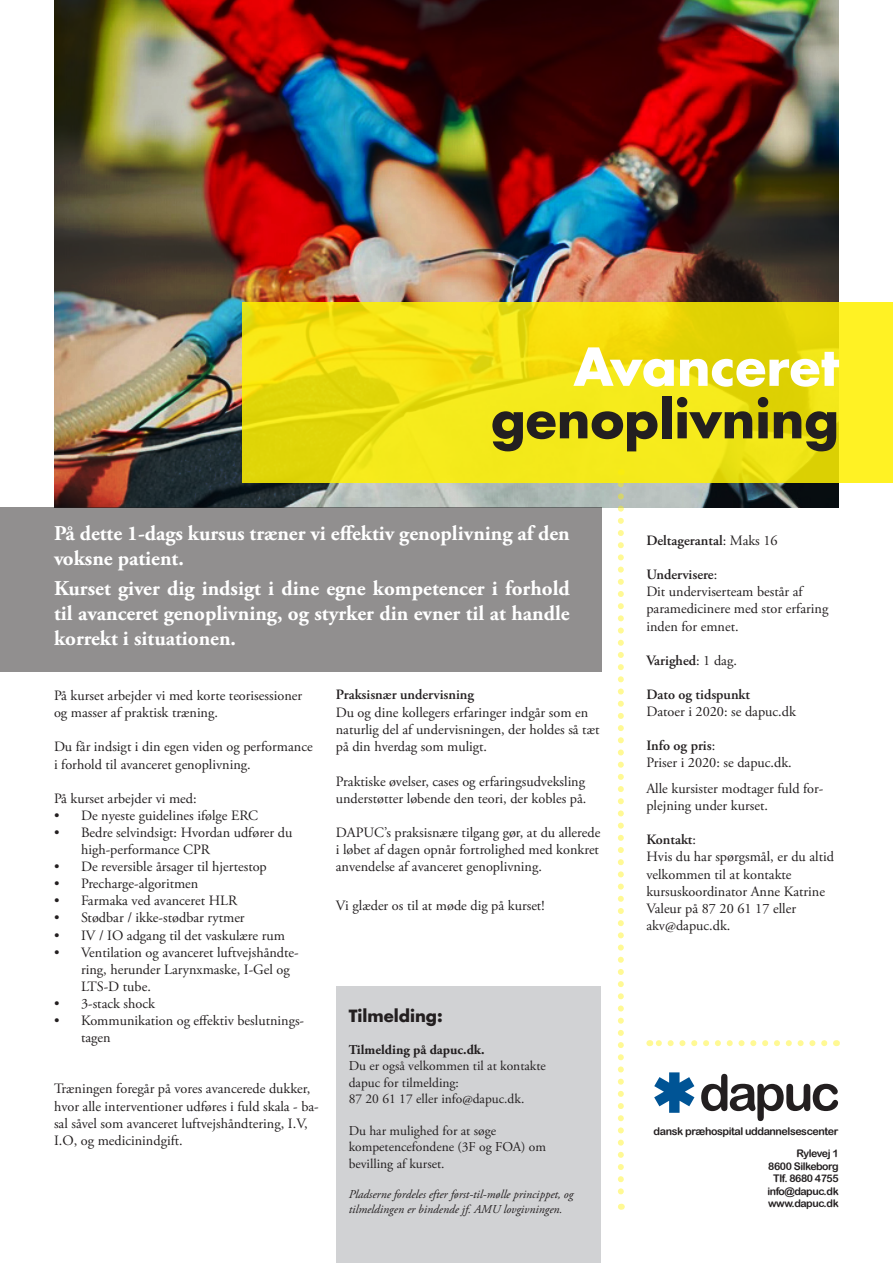
<style>
.page{position:relative;width:893px;height:1263px;background:#fff}
.page>*{position:absolute;margin:0;border:0;box-sizing:border-box;transform-origin:0 0}
.t1{font:700 51px "Futura LT";color:#231f20}
.t2{font:700 51px "Futura LT";color:#fff}
.t3{font:50.25px "Arial Rounded MT Bold";letter-spacing:-.06em;color:#231f20}
.t4{font:700 21px/25.2px "Adobe Garamond Pro";color:#fff}
.t5{font:700 16.5px "Futura LT";color:#231f20}
.brød{font:14.25px/17.1px "Adobe Garamond Pro";color:#231f20}
.brød_underrubrik{font:600 14.25px "Adobe Garamond Pro";color:#231f20}
.t6{font:13.5px/16.2px "Adobe Garamond Pro";color:#231f20}
.t7{font:700 13.5px "Adobe Garamond Pro";color:#231f20}
.t8{font:italic 12px/14.4px "Adobe Garamond Pro";color:#231f20}
.t9{font:10.65px "Arial Rounded MT Bold";letter-spacing:-.04em;color:#231f20}
.t10{font:10.5px/12.6px "Arial Rounded MT Bold";letter-spacing:-.04em;color:#231f20;text-align:right}
.s1{font-weight:400}
</style>
<div class="page">
<img style="left:54px;top:0;width:785px;height:507px">
<svg style="left:654px;top:1072px;width:40px;height:41px"></svg>
<svg style="left:618px;top:484px;width:6px;height:726px"></svg>
<div style="left:336px;top:986px;width:265px;height:277px;background:#d1d2d4"></div>
<div style="left:0;top:507px;width:601px;height:165px;background:#918f8f"></div>
<svg style="left:649px;top:1040px;width:175px;height:6px"></svg>
<svg style="left:242px;top:302px;width:651px;height:180px;background:#efe112"></svg>
<p class="t2" style="left:574px;top:333px;width:267px">Avanceret</p>
<p class="t1" style="left:491px;top:385px;width:349px">genoplivning</p>
<p class="t4" style="left:54px;top:521px;width:517px">På dette 1-dags kursus træner vi effektiv genoplivning af den voksne patient.</p>
<p class="t4" style="left:54px;top:576px;width:517px;text-align:justify">Kurset giver dig indsigt i dine egne kompetencer i forhold til avanceret genoplivning, og styrker din evner til at handle korrekt i situationen.</p>
<p class="brød" style="left:54px;top:687px;width:250px">På kurset arbejder vi med korte teorisessioner og masser af praktisk træning.</p>
<p class="brød" style="left:54px;top:739px;width:260px">Du får indsigt i din egen viden og performance i forhold til avanceret genoplivning.</p>
<p class="brød" style="left:54px;top:790px;width:144px">På kurset arbejder vi med:</p>
<p class="brød" style="left:54px;top:807px;width:206px">• De nyeste guidelines ifølge ERC</p>
<p class="brød" style="left:81px;top:824px;width:213px;text-indent:-27px">• Bedre selvindsigt: Hvordan udfører du high-performance CPR</p>
<p class="brød" style="left:54px;top:858px;width:214px">• De reversible årsager til hjertestop</p>
<p class="brød" style="left:54px;top:876px;width:146px">• Precharge-algoritmen</p>
<p class="brød" style="left:54px;top:893px;width:185px">• Farmaka ved avanceret HLR</p>
<p class="brød" style="left:54px;top:910px;width:192px">• Stødbar / ikke-stødbar rytmer</p>
<p class="brød" style="left:54px;top:927px;width:233px">• IV / IO adgang til det vaskulære rum</p>
<p class="brød" style="left:81px;top:944px;width:219px;text-indent:-27px">• Ventilation og avanceret luftvejshåndte&shy;ring, herunder Larynxmaske, I-Gel og<br>LTS-D tube.</p>
<p class="brød" style="left:54px;top:995px;width:102px">• 3-stack shock</p>
<p class="brød" style="left:81px;top:1012px;width:225px;text-indent:-27px">• Kommunikation og effektiv beslutnings&shy;tagen</p>
<p class="brød" style="left:54px;top:1081px;width:266px">Træningen foregår på vores avancerede dukker, hvor alle interventioner udføres i fuld skala - ba&shy;sal såvel som avanceret luftvejshåndtering, I.V, I.O, og medicinindgift.</p>
<p class="brød_underrubrik" style="left:336px;top:686px;width:140px">Praksisnær undervisning</p>
<p class="brød" style="left:336px;top:705px;width:265px">Du og dine kollegers erfaringer indgår som en naturlig del af undervisningen, der holdes så tæt på din hverdag som muligt.</p>
<p class="brød" style="left:336px;top:773px;width:252px">Praktiske øvelser, cases og erfaringsudveksling understøtter løbende den teori, der kobles på.</p>
<p class="brød" style="left:336px;top:824px;width:266px;text-align:justify">DAPUC’s praksisnære tilgang gør, at du allerede i løbet af dagen opnår fortrolighed med konkret anvendelse af avanceret genoplivning.</p>
<p class="brød" style="left:336px;top:897px;width:210px">Vi glæder os til at møde dig på kurset!</p>
<p class="t5" style="left:349px;top:1005px;width:96px">Tilmelding:</p>
<p class="t7" style="left:349px;top:1042px;width:137px">Tilmelding på dapuc.dk.</p>
<p class="t6" style="left:349px;top:1058px;width:199px">Du er også velkommen til at kontakte</p>
<p class="t6" style="left:349px;top:1075px;width:112px">dapuc for tilmelding:</p>
<p class="t6" style="left:349px;top:1091px;width:177px">87 20 61 17 eller info@dapuc.dk.</p>
<p class="t6" style="left:349px;top:1123px;width:149px">Du har mulighed for at søge</p>
<p class="t6" style="left:349px;top:1139px;width:199px">kompetencefondene (3F og FOA) om bevilling af kurset.</p>
<p class="t8" style="left:349px;top:1187px;width:226px">Pladserne fordeles efter først-til-mølle princippet, og tilmeldingen er bindende jf. AMU lovgivningen.</p>
<p class="brød_underrubrik" style="left:646px;top:532px;width:133px">Deltagerantal<span class="s1">: Maks 16</span></p>
<p class="brød_underrubrik" style="left:646px;top:566px;width:72px">Undervisere<span class="s1">:</span></p>
<p class="brød" style="left:646px;top:584px;width:184px">Dit underviserteam består af paramedicinere med stor erfaring inden for emnet.</p>
<p class="brød_underrubrik" style="left:646px;top:652px;width:92px">Varighed<span class="s1">: 1 dag.</span></p>
<p class="brød_underrubrik" style="left:646px;top:686px;width:105px">Dato og tidspunkt</p>
<p class="brød" style="left:646px;top:703px;width:151px">Datoer i 2020: se dapuc.dk</p>
<p class="brød_underrubrik" style="left:646px;top:737px;width:70px">Info og pris<span class="s1">:</span></p>
<p class="brød" style="left:646px;top:755px;width:147px">Priser i 2020: se dapuc.dk.</p>
<p class="brød" style="left:646px;top:780px;width:179px">Alle kursister modtager fuld for&shy;plejning under kurset.</p>
<p class="brød_underrubrik" style="left:646px;top:831px;width:51px">Kontakt<span class="s1">:</span></p>
<p class="brød" style="left:646px;top:849px;width:189px">Hvis du har spørgsmål, er du altid velkommen til at kontakte</p>
<p class="brød" style="left:646px;top:883px;width:180px">kursuskoordinator Anne Katrine<br>Valeur på 87 20 61 17 eller</p>
<p class="brød" style="left:646px;top:917px;width:86px">akv@dapuc.dk.</p>
<p class="t3" style="left:699px;top:1063px;width:143px">dapuc</p>
<p class="t9" style="left:654px;top:1124px;width:186px">dansk præhospital uddannelsescenter</p>
<p class="t10" style="left:767px;top:1147px;width:73px">Rylevej 1<br>8600 Silkeborg<br>Tlf. 8680 4755 info@dapuc.dk www.dapuc.dk</p>
</div>
